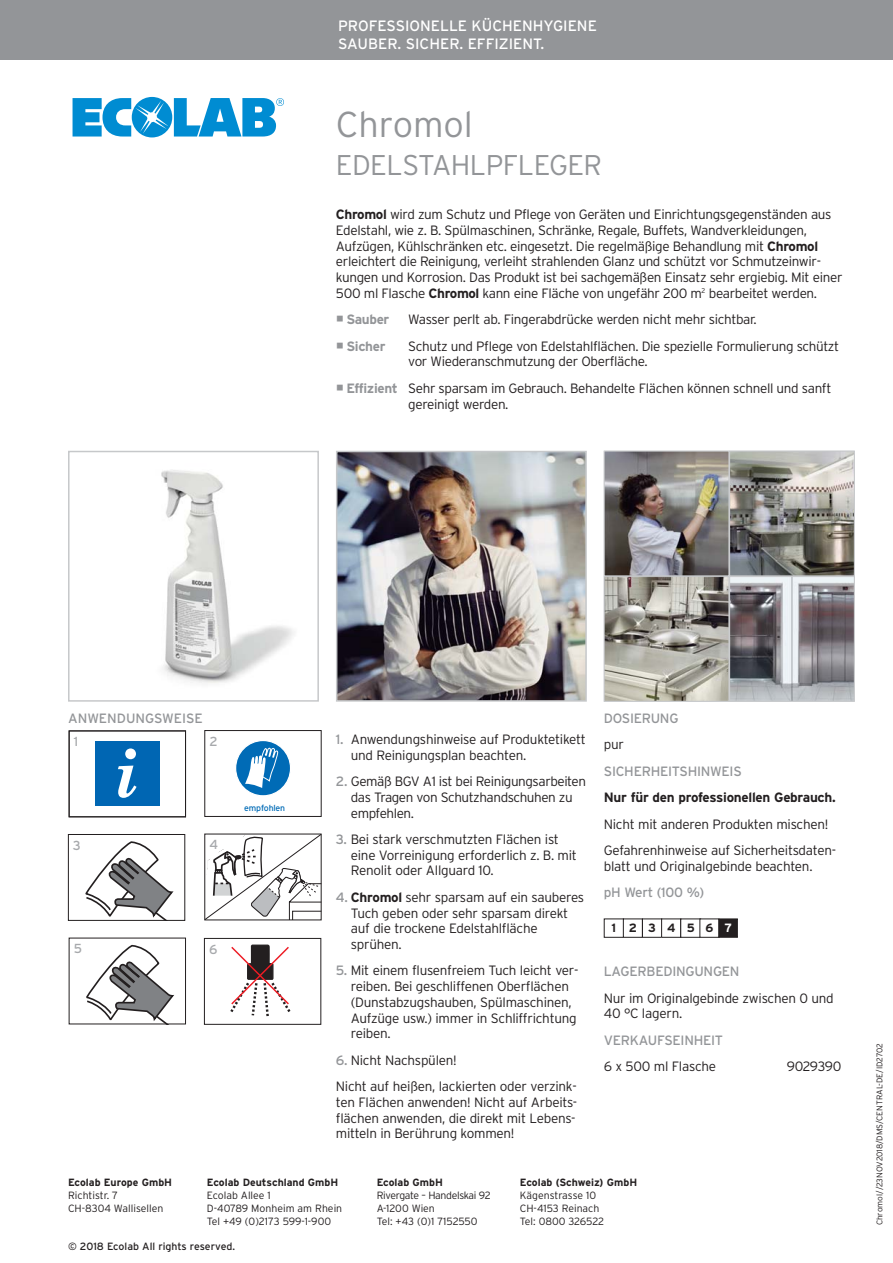
<style>
.page{position:relative;width:893px;height:1263px;background:#fff}
.page>*{position:absolute;margin:0;border:0;box-sizing:border-box;transform-origin:0 0}
.t1{font:300 36px "Interstate";color:#939598}
.t2{font:300 28.5px "Interstate";letter-spacing:-.02em;color:#939598}
.t3{font:15px/18px "Interstate";color:#fff}
.t4{font:300 13.5px/15.8px "Interstate";letter-spacing:-.025em;color:#231f20}
.t5{font:13.5px "Interstate";letter-spacing:-.02em;color:#939598}
.t6{font:700 13.5px "Interstate";letter-spacing:-.02em;color:#231f20}
.t7{font:13.5px "Interstate";color:#939598}
.t8{font:700 13.5px "Interstate";letter-spacing:-.03em;color:#939598}
.t9{font:13.05px "Interstate";color:#a7a9ac}
.t10{font:700 12px "Interstate";letter-spacing:.925em;color:#231f20}
.t11{font:300 10.5px/12.6px "Interstate";color:#231f20}
.t12{font:700 10.5px "Interstate";color:#231f20}
.t13{font:300 10.5px/12.6px "Interstate";letter-spacing:-.03em;color:#231f20}
.t14{font:10.5px "Interstate";color:#231f20}
.t15{font:8.7px "Interstate";letter-spacing:-.025em;color:#006bb6}
.t16{font:300 8.25px "Interstate";color:#231f20}
.s1{font-weight:700}
.s2{font-weight:700;color:#939598}
.s3{font-weight:400;color:#939598}
.s4{color:#fff}
</style>
<div class="page">
<div style="left:0;top:0;width:893px;height:60px;background:#939598"></div>
<svg style="left:73px;top:97px;width:211px;height:40px"></svg>
<img style="left:161px;top:470px;width:133px;height:213px">
<div style="left:68px;top:451px;width:251px;height:251px;border:2px solid #c6c8ca"></div>
<img style="left:339px;top:454px;width:245px;height:245px">
<div style="left:336px;top:451px;width:251px;height:251px;border:2px solid #c6c8ca"></div>
<svg style="left:84px;top:944px;width:90px;height:81px"></svg>
<svg style="left:85px;top:841px;width:88px;height:78px"></svg>
<div style="left:68px;top:834px;width:117px;height:87px;border:1px solid #231f20"></div>
<div style="left:95px;top:741px;width:65px;height:65px;background:#0066b3"></div>
<svg style="left:118px;top:748px;width:19px;height:50px"></svg>
<div style="left:69px;top:730px;width:117px;height:87px;border:1px solid #231f20"></div>
<div style="left:204px;top:938px;width:117px;height:87px;border:1px solid #231f20"></div>
<svg style="left:230px;top:944px;width:61px;height:73px"></svg>
<svg style="left:204px;top:833px;width:118px;height:88px"></svg>
<div style="left:236px;top:740px;width:55px;height:56px;background:#006bb6;border-radius:50%"></div>
<div style="left:235px;top:740px;width:56px;height:56px;border:1px solid #fff;border-radius:50%"></div>
<svg style="left:245px;top:747px;width:34px;height:41px"></svg>
<div style="left:204px;top:730px;width:118px;height:87px;border:1px solid #231f20"></div>
<div style="left:604px;top:918px;width:20px;height:20px;border:1px solid #231f20"></div>
<div style="left:623px;top:918px;width:20px;height:20px;border:1px solid #231f20"></div>
<div style="left:642px;top:918px;width:20px;height:20px;border:1px solid #231f20"></div>
<div style="left:661px;top:918px;width:20px;height:20px;border:1px solid #231f20"></div>
<div style="left:680px;top:918px;width:21px;height:20px;border:1px solid #231f20"></div>
<div style="left:699px;top:918px;width:20px;height:20px;border:1px solid #231f20"></div>
<div style="left:719px;top:919px;width:18px;height:18px;background:#231f20"></div>
<div style="left:719px;top:918px;width:19px;height:20px;border:1px solid #231f20"></div>
<img style="left:606px;top:453px;width:121px;height:121px">
<div style="left:604px;top:451px;width:125px;height:125px;border:1px solid #c6c8ca"></div>
<img style="left:731px;top:453px;width:122px;height:121px">
<div style="left:729px;top:451px;width:126px;height:125px;border:1px solid #c6c8ca"></div>
<img style="left:606px;top:578px;width:121px;height:122px">
<div style="left:604px;top:576px;width:125px;height:126px;border:1px solid #c6c8ca"></div>
<img style="left:731px;top:578px;width:122px;height:122px">
<div style="left:729px;top:576px;width:126px;height:126px;border:1px solid #c6c8ca"></div>
<p class="t3" style="left:338px;top:18px;width:260px">PROFESSIONELLE KÜCHENHYGIENE<br>SAUBER. SICHER. EFFIZIENT.</p>
<h1 class="t1" style="left:336px;top:110px;width:139px">Chromol</h1>
<h2 class="t2" style="left:336px;top:154px;width:268px">EDELSTAHLPFLEGER</h2>
<p class="t4" style="left:336px;top:208px;width:508px"><span class="s1">Chromol</span> wird zum Schutz und Pflege von Geräten und Einrichtungsgegenständen aus Edelstahl, wie z. B. Spülmaschinen, Schränke, Regale, Buffets, Wandverkleidungen, Aufzügen, Kühlschränken etc. eingesetzt. Die regelmäßige Behandlung mit <span class="s1">Chromol </span>erleichtert die Reinigung, verleiht strahlenden Glanz und schützt vor Schmutzeinwir&shy;kungen und Korrosion. Das Produkt ist bei sachgemäßen Einsatz sehr ergiebig. Mit einer 500 ml Flasche <span class="s1">Chromol</span> kann eine Fläche von ungefähr 200 m<sup>2</sup> bearbeitet werden.</p>
<p class="t8" style="left:346px;top:314px;width:44px">Sauber</p>
<p class="t4" style="left:408px;top:313px;width:350px">Wasser perlt ab. Fingerabdrücke werden nicht mehr sichtbar.</p>
<p class="t8" style="left:346px;top:341px;width:41px">Sicher</p>
<p class="t4" style="left:408px;top:339px;width:433px">Schutz und Pflege von Edelstahlflächen. Die spezielle Formulierung schützt vor Wiederanschmutzung der Oberfläche.</p>
<p class="t4" style="left:408px;top:381px;width:425px;text-indent:-62px"><span class="s2">Effizient</span> Sehr sparsam im Gebrauch. Behandelte Flächen können schnell und sanft gereinigt werden.</p>
<p class="t7" style="left:68px;top:713px;width:136px">ANWENDUNGSWEISE</p>
<p class="t9" style="left:74px;top:734px;width:6px">1</p>
<p class="t9" style="left:209px;top:734px;width:10px">2</p>
<p class="t9" style="left:73px;top:838px;width:10px">3</p>
<p class="t9" style="left:209px;top:837px;width:10px">4</p>
<p class="t15" style="left:244px;top:803px;width:42px">empfohlen</p>
<p class="t9" style="left:74px;top:941px;width:10px">5</p>
<p class="t9" style="left:209px;top:942px;width:10px">6</p>
<p class="t4" style="left:351px;top:732px;width:236px;text-indent:-15px"><span class="s3">1.</span> Anwendungshinweise auf Produktetikett und Reinigungsplan beachten.</p>
<p class="t4" style="left:351px;top:774px;width:237px;text-indent:-15px"><span class="s3">2.</span> Gemäß BGV A1 ist bei Reinigungsarbeiten das Tragen von Schutzhandschuhen zu empfehlen.</p>
<p class="t4" style="left:351px;top:832px;width:228px;text-indent:-15px"><span class="s3">3.</span> Bei stark verschmutzten Flächen ist eine Vorreinigung erforderlich z. B. mit<br>Renolit oder Allguard 10.</p>
<p class="t4" style="left:351px;top:890px;width:235px;text-indent:-15px"><span class="s3">4.</span> <span class="s1">Chromol</span> sehr sparsam auf ein sauberes<br>Tuch geben oder sehr sparsam direkt auf die trockene Edelstahlfläche sprühen.</p>
<p class="t4" style="left:351px;top:964px;width:229px;text-indent:-15px"><span class="s3">5.</span> Mit einem flusenfreiem Tuch leicht ver&shy;reiben. Bei geschliffenen Oberflächen (Dunstabzugshauben, Spülmaschinen, Aufzüge usw.) immer in Schliffrichtung reiben.</p>
<p class="t4" style="left:336px;top:1048px;width:242px;line-height:26.4px"><span class="s3">6.</span> Nicht Nachspülen!<br>Nicht auf heißen, lackierten oder verzink-</p>
<p class="t4" style="left:336px;top:1095px;width:243px">ten Flächen anwenden! Nicht auf Arbeits&shy;flächen anwenden, die direkt mit Lebens&shy;mitteln in Berührung kommen!</p>
<p class="t5" style="left:604px;top:713px;width:76px">DOSIERUNG</p>
<p class="t4" style="left:604px;top:738px;width:22px">pur</p>
<p class="t5" style="left:604px;top:766px;width:139px">SICHERHEITSHINWEIS</p>
<p class="t6" style="left:604px;top:792px;width:234px">Nur für den professionellen Gebrauch.</p>
<p class="t4" style="left:604px;top:812px;width:234px;line-height:26.4px">Nicht mit anderen Produkten mischen!<br>Gefahrenhinweise auf Sicherheitsdaten-</p>
<p class="t4" style="left:604px;top:859px;width:210px">blatt und Originalgebinde beachten.</p>
<p class="t5" style="left:604px;top:887px;width:102px">pH Wert (100 %)</p>
<p class="t10" style="left:612px;top:923px;width:122px">1 23456<span class="s4">7</span></p>
<p class="t5" style="left:604px;top:966px;width:137px">LAGERBEDINGUNGEN</p>
<p class="t4" style="left:604px;top:991px;width:231px">Nur im Originalgebinde zwischen 0 und<br>40 °C lagern.</p>
<p class="t5" style="left:604px;top:1035px;width:121px">VERKAUFSEINHEIT</p>
<p class="t4" style="left:604px;top:1060px;width:114px">6 x 500 ml Flasche</p>
<p class="t4" style="left:787px;top:1060px;width:56px">9029390</p>
<p class="t12" style="left:68px;top:1179px;width:106px">Ecolab Europe GmbH</p>
<p class="t11" style="left:68px;top:1190px;width:97px">Richtistr. 7<br>CH-8304 Wallisellen</p>
<p class="t12" style="left:207px;top:1179px;width:133px">Ecolab Deutschland GmbH</p>
<p class="t11" style="left:207px;top:1190px;width:137px">Ecolab Allee 1<br>D-40789 Monheim am Rhein</p>
<p class="t11" style="left:207px;top:1216px;width:126px">Tel +49 (0)2173 599-1-900</p>
<p class="t14" style="left:68px;top:1242px;width:169px">© 2018 Ecolab All rights reserved.</p>
<p class="t12" style="left:377px;top:1179px;width:68px">Ecolab GmbH</p>
<p class="t13" style="left:377px;top:1190px;width:115px">Rivergate – Handelskai 92<br>A-1200 Wien</p>
<p class="t11" style="left:377px;top:1216px;width:103px">Tel: +43 (0)1 7152550</p>
<p class="t12" style="left:520px;top:1179px;width:119px">Ecolab (Schweiz) GmbH</p>
<p class="t11" style="left:520px;top:1190px;width:81px">Kägenstrasse 10<br>CH-4153 Reinach</p>
<p class="t11" style="left:520px;top:1216px;width:86px">Tel: 0800 326522</p>
<p class="t16" style="left:876px;top:1225px;width:184px;rotate:-90deg">Chromol//23NOV2018/DMS/CENTRAL-DE/ID2702</p>
</div>
